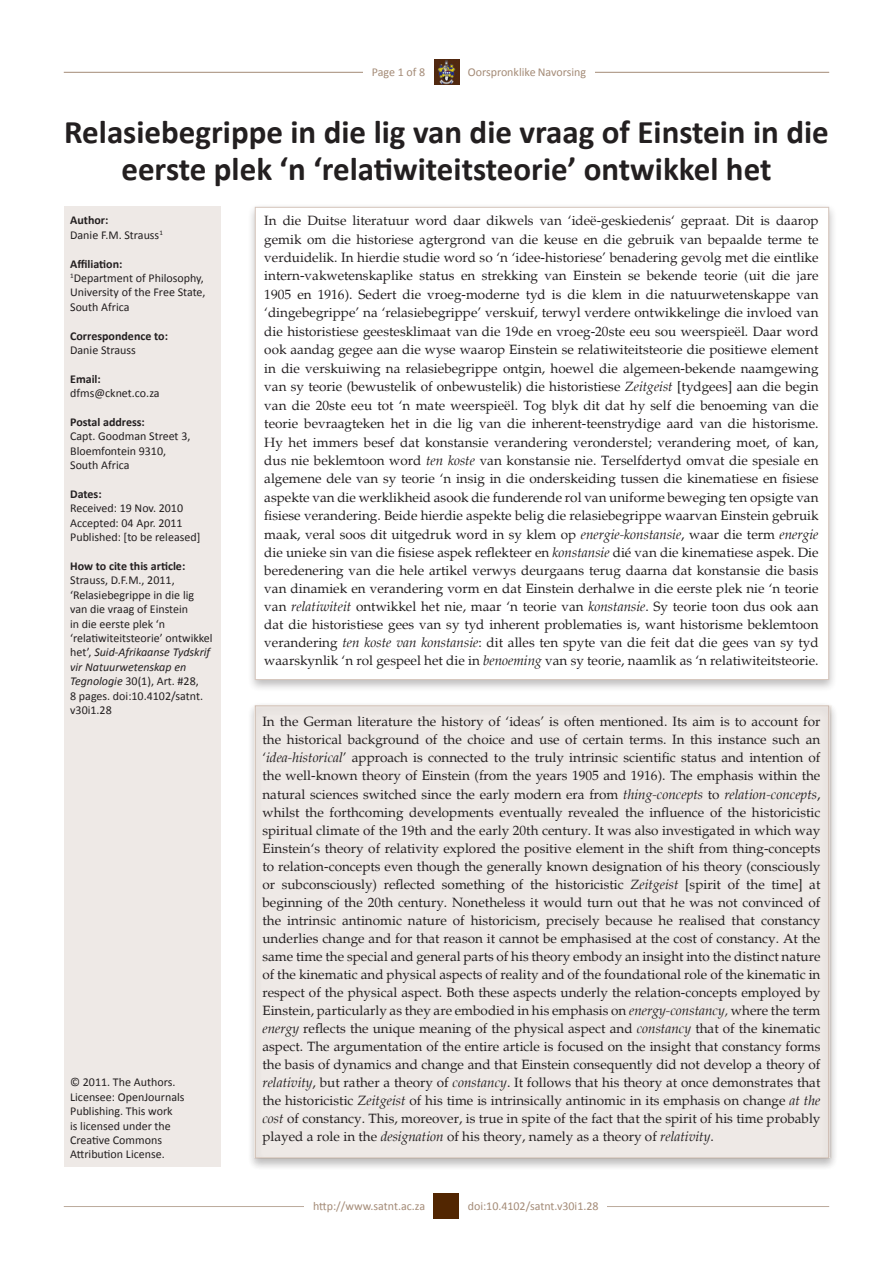
<style>
.page{position:relative;width:893px;height:1263px;background:#fff}
.page>*{position:absolute;margin:0;border:0;box-sizing:border-box;transform-origin:0 0}
.t1{font:700 33px/37.5px "Calibri";color:#231f20;text-align:center}
.t2{font:13.5px/18.3px "Palatino";color:#231f20;text-align:justify}
.t3{font:12px/14.4px "Calibri";color:#231f20}
.t4{font:700 12px "Calibri";color:#231f20}
.t5{font:12px "Calibri";color:#a48b77}
.s1{font-style:italic}
</style>
<div class="page">
<hr style="left:64px;top:72px;width:765px;height:1px;background:#a48b77">
<hr style="left:64px;top:1206px;width:765px;height:1px;background:#522601">
<div style="left:305px;top:1193px;width:129px;height:26px;background:#fff"></div>
<div style="left:459px;top:1193px;width:148px;height:26px;background:#fff"></div>
<div style="left:434px;top:1193px;width:25px;height:26px;background:#522601"></div>
<div style="left:459px;top:59px;width:136px;height:26px;background:#fff"></div>
<img style="left:434px;top:59px;width:25px;height:26px">
<div style="left:65px;top:207px;width:156px;height:960px;background:#eee9e6"></div>
<div style="left:247px;top:203px;width:591px;height:490px;background:#231f20;opacity:.75"></div>
<div style="left:255px;top:207px;width:574px;height:473px;background:#fff"></div>
<div style="left:363px;top:59px;width:71px;height:26px;background:#fff"></div>
<div style="left:247px;top:701px;width:591px;height:469px;background:#eee9e6"></div>
<p class="t5" style="left:372px;top:65px;width:55px">Page 1 of 8</p>
<p class="t5" style="left:468px;top:65px;width:120px">Oorspronklike Navorsing</p>
<p class="t1" style="left:64px;top:113px;width:766px">Relasiebegrippe in die lig van die vraag of Einstein in die eerste plek ‘n ‘relatiwiteitsteorie’ ontwikkel het</p>
<p class="t4" style="left:70px;top:213px;width:40px">Author:</p>
<p class="t3" style="left:70px;top:228px;width:94px">Danie F.M. Strauss<sup>1</sup></p>
<p class="t4" style="left:70px;top:256px;width:54px">Affiliation:</p>
<p class="t3" style="left:70px;top:271px;width:137px"><sup>1</sup>Department of Philosophy,<br>University of the Free State,<br>South Africa</p>
<p class="t4" style="left:70px;top:328px;width:99px">Correspondence to:</p>
<p class="t3" style="left:70px;top:343px;width:67px">Danie Strauss</p>
<p class="t4" style="left:70px;top:371px;width:32px">Email:</p>
<p class="t3" style="left:70px;top:386px;width:91px">dfms@cknet.co.za</p>
<p class="t4" style="left:70px;top:414px;width:76px">Postal address:</p>
<p class="t3" style="left:70px;top:429px;width:122px">Capt. Goodman Street 3,<br>Bloemfontein 9310,</p>
<p class="t3" style="left:70px;top:458px;width:61px">South Africa</p>
<p class="t4" style="left:70px;top:486px;width:33px">Dates:</p>
<p class="t3" style="left:70px;top:501px;width:114px">Received: 19 Nov. 2010</p>
<p class="t3" style="left:70px;top:516px;width:114px">Accepted: 04 Apr. 2011</p>
<p class="t3" style="left:70px;top:530px;width:132px">Published: [to be released]</p>
<p class="t4" style="left:70px;top:558px;width:117px">How to cite this article:</p>
<p class="t3" style="left:70px;top:573px;width:144px">Strauss, D.F.M., 2011, ‘Relasiebegrippe in die lig van die vraag of Einstein<br>in die eerste plek ‘n ‘relatiwiteitsteorie’ ontwikkel het’, <span class="s1">Suid-Afrikaanse Tydskrif vir Natuurwetenskap en<br>Tegnologie</span> 30(1), Art. #28,<br>8 pages. doi:10.4102/satnt. v30i1.28</p>
<p class="t2" style="left:264px;top:212px;width:556px">In die Duitse literatuur word daar dikwels van ‘ideë-geskiedenis‘ gepraat. Dit is daarop gemik om die historiese agtergrond van die keuse en die gebruik van bepaalde terme te verduidelik. In hierdie studie word so ‘n ‘idee-historiese’ benadering gevolg met die eintlike intern-vakwetenskaplike status en strekking van Einstein se bekende teorie (uit die jare 1905 en 1916). Sedert die vroeg-moderne tyd is die klem in die natuurwetenskappe van ‘dingebegrippe’ na ‘relasiebegrippe’ verskuif, terwyl verdere ontwikkelinge die invloed van die historistiese geestesklimaat van die 19de en vroeg-20ste eeu sou weerspieël. Daar word ook aandag gegee aan die wyse waarop Einstein se relatiwiteitsteorie die positiewe element in die verskuiwing na relasiebegrippe ontgin, hoewel die algemeen-bekende naamgewing van sy teorie (bewustelik of onbewustelik) die historistiese <span class="s1">Zeitgeist</span> [tydgees] aan die begin van die 20ste eeu tot ‘n mate weerspieël. Tog blyk dit dat hy self die benoeming van die teorie bevraagteken het in die lig van die inherent-teenstrydige aard van die historisme.<br>Hy het immers besef dat konstansie verandering veronderstel; verandering moet, of kan, dus nie beklemtoon word <span class="s1">ten koste</span> van konstansie nie. Terselfdertyd omvat die spesiale en algemene dele van sy teorie ‘n insig in die onderskeiding tussen die kinematiese en fisiese aspekte van die werklikheid asook die funderende rol van uniforme beweging ten opsigte van fisiese verandering. Beide hierdie aspekte belig die relasiebegrippe waarvan Einstein gebruik maak, veral soos dit uitgedruk word in sy klem op <span class="s1">energie-konstansie</span>, waar die term <span class="s1">energie </span>die unieke sin van die fisiese aspek reflekteer en <span class="s1">konstansie</span> dié van die kinematiese aspek. Die beredenering van die hele artikel verwys deurgaans terug daarna dat konstansie die basis van dinamiek en verandering vorm en dat Einstein derhalwe in die eerste plek nie ‘n teorie van <span class="s1">relatiwiteit</span> ontwikkel het nie, maar ‘n teorie van <span class="s1">konstansie</span>. Sy teorie toon dus ook aan dat die historistiese gees van sy tyd inherent problematies is, want historisme beklemtoon verandering <span class="s1">ten koste van konstansie</span>: dit alles ten spyte van die feit dat die gees van sy tyd waarskynlik ‘n rol gespeel het die in <span class="s1">benoeming</span> van sy teorie, naamlik as ‘n relatiwiteitsteorie.</p>
<p class="t3" style="left:70px;top:1075px;width:107px">© 2011. The Authors.</p>
<p class="t3" style="left:70px;top:1089px;width:116px">Licensee: OpenJournals</p>
<p class="t3" style="left:70px;top:1104px;width:104px">Publishing. This work</p>
<p class="t3" style="left:70px;top:1118px;width:102px">is licensed under the</p>
<p class="t3" style="left:70px;top:1133px;width:93px">Creative Commons</p>
<p class="t3" style="left:70px;top:1147px;width:96px">Attribution License.</p>
<p class="t2" style="left:262px;top:713px;width:560px">In the German literature the history of ‘ideas’ is often mentioned. Its aim is to account for the historical background of the choice and use of certain terms. In this instance such an ‘<span class="s1">idea-historical</span>’ approach is connected to the truly intrinsic scientific status and intention of the well-known theory of Einstein (from the years 1905 and 1916). The emphasis within the natural sciences switched since the early modern era from <span class="s1">thing-concepts</span> to <span class="s1">relation-concepts</span>, whilst the forthcoming developments eventually revealed the influence of the historicistic spiritual climate of the 19th and the early 20th century. It was also investigated in which way Einstein‘s theory of relativity explored the positive element in the shift from thing-concepts to relation-concepts even though the generally known designation of his theory (consciously or subconsciously) reflected something of the historicistic <span class="s1">Zeitgeist</span> [spirit of the time] at beginning of the 20th century. Nonetheless it would turn out that he was not convinced of the intrinsic antinomic nature of historicism, precisely because he realised that constancy underlies change and for that reason it cannot be emphasised at the cost of constancy. At the same time the special and general parts of his theory embody an insight into the distinct nature of the kinematic and physical aspects of reality and of the foundational role of the kinematic in respect of the physical aspect. Both these aspects underly the relation-concepts employed by Einstein, particularly as they are embodied in his emphasis on <span class="s1">energy-constancy,</span> where the term <span class="s1">energy</span> reflects the unique meaning of the physical aspect and <span class="s1">constancy</span> that of the kinematic aspect. The argumentation of the entire article is focused on the insight that constancy forms the basis of dynamics and change and that Einstein consequently did not develop a theory of <span class="s1">relativity</span>, but rather a theory of <span class="s1">constancy</span>. It follows that his theory at once demonstrates that the historicistic <span class="s1">Zeitgeist</span> of his time is intrinsically antinomic in its emphasis on change <span class="s1">at the cost</span> of constancy. This, moreover, is true in spite of the fact that the spirit of his time probably played a role in the <span class="s1">designation</span> of his theory, namely as a theory of <span class="s1">relativity</span>.</p>
<p class="t5" style="left:313px;top:1199px;width:114px">http://www.satnt.ac.za</p>
<p class="t5" style="left:468px;top:1199px;width:132px">doi:10.4102/satnt.v30i1.28</p>
</div>
